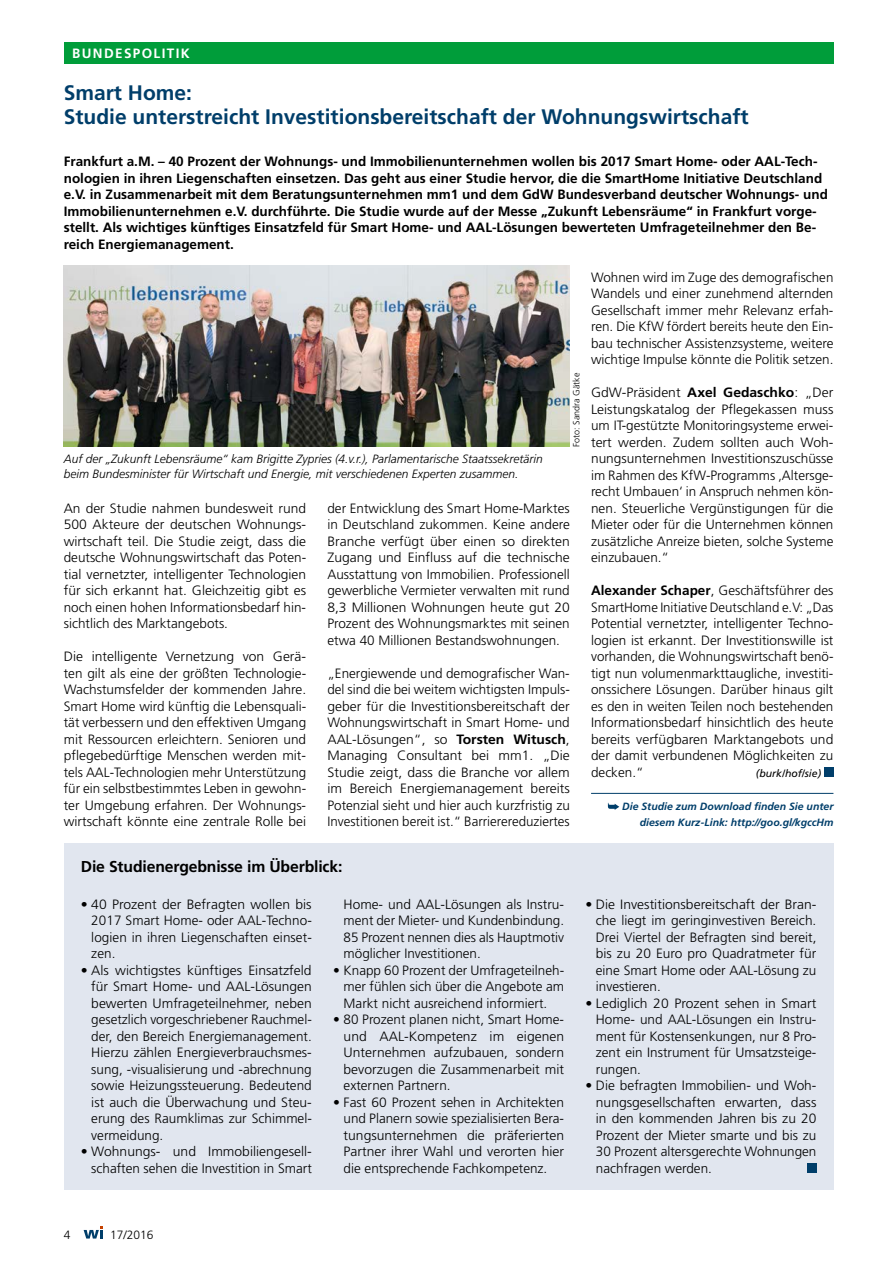
<style>
.page{position:relative;width:893px;height:1263px;background:#fff}
.page>*{position:absolute;margin:0;border:0;box-sizing:border-box;transform-origin:0 0}
.t1{font:700 21px/24px "Frutiger";color:#003e6a}
.t2{font:700 15.75px "Frutiger";letter-spacing:-.01em;color:#000}
.t3{font:300 13.5px/16.5px "Frutiger";color:#000;text-align:justify}
.t4{font:700 13.5px/16.5px "Frutiger";color:#000}
.t5{font:700 13.5px "Frutiger";letter-spacing:.1em;color:#fff}
.t6{font:italic 300 12px/15px "Frutiger";color:#000}
.t7{font:300 12px "Frutiger";color:#000}
.t8{font:italic 700 10.5px/16.5px "Frutiger";color:#003e6a;text-align:right}
.t9{font:italic 10.5px "Frutiger";color:#000}
.t10{font:300 9px "Frutiger";color:#000}
.s1{font-weight:700}
</style>
<div class="page">
<div style="left:64px;top:43px;width:769px;height:21px;background:#009d3a"></div>
<hr style="left:591px;top:793px;width:242px;height:1px;background:#003e6a">
<div style="left:824px;top:767px;width:9px;height:10px;background:#003e6a"></div>
<svg style="left:608px;top:803px;width:11px;height:7px"></svg>
<img style="left:64px;top:265px;width:506px;height:182px">
<div style="left:64px;top:843px;width:769px;height:347px;background:#e1e6ef"></div>
<div style="left:807px;top:1163px;width:9px;height:10px;background:#003e6a"></div>
<svg style="left:84px;top:1226px;width:19px;height:12px"></svg>
<p class="t5" style="left:72px;top:46px;width:119px">BUNDESPOLITIK</p>
<h1 class="t1" style="left:64px;top:81px;width:686px">Smart Home:<br>Studie unterstreicht Investitionsbereitschaft der Wohnungswirtschaft</h1>
<p class="t4" style="left:64px;top:153px;width:766px">Frankfurt a.M. – 40 Prozent der Wohnungs- und Immobilienunternehmen wollen bis 2017 Smart Home- oder AAL-Tech&shy;nologien in ihren Liegenschaften einsetzen. Das geht aus einer Studie hervor, die die SmartHome Initiative Deutschland e.V. in Zusammenarbeit mit dem Beratungsunternehmen mm1 und dem GdW Bundesverband deutscher Wohnungs- und Immobilienunternehmen e.V. durchführte. Die Studie wurde auf der Messe „Zukunft Lebensräume“ in Frankfurt vorge&shy;stellt. Als wichtiges künftiges Einsatzfeld für Smart Home- und AAL-Lösungen bewerteten Umfrageteilnehmer den Be&shy;reich Energiemanagement.</p>
<p class="t6" style="left:64px;top:451px;width:481px">Auf der „Zukunft Lebensräume“ kam Brigitte Zypries (4.v.r.), Parlamentarische Staatssekretärin beim Bundesminister für Wirtschaft und Energie, mit verschiedenen Experten zusammen.</p>
<p class="t10" style="left:571px;top:447px;width:76px;rotate:-90deg">Foto: Sandra Gätke</p>
<p class="t3" style="left:64px;top:500px;width:244px">An der Studie nahmen bundesweit rund 500 Akteure der deutschen Wohnungs&shy;wirtschaft teil. Die Studie zeigt, dass die deutsche Wohnungswirtschaft das Poten&shy;tial vernetzter, intelligenter Technologien für sich erkannt hat. Gleichzeitig gibt es noch einen hohen Informationsbedarf hin&shy;sichtlich des Marktangebots.</p>
<p class="t3" style="left:64px;top:649px;width:244px">Die intelligente Vernetzung von Gerä&shy;ten gilt als eine der größten Technologie-Wachstumsfelder der kommenden Jahre.<br>Smart Home wird künftig die Lebensquali&shy;tät verbessern und den effektiven Umgang mit Ressourcen erleichtern. Senioren und pflegebedürftige Menschen werden mit&shy;tels AAL-Technologien mehr Unterstützung für ein selbstbestimmtes Leben in gewohn&shy;ter Umgebung erfahren. Der Wohnungs&shy;wirtschaft könnte eine zentrale Rolle bei</p>
<p class="t3" style="left:327px;top:500px;width:244px">der Entwicklung des Smart Home-Marktes in Deutschland zukommen. Keine andere Branche verfügt über einen so direkten Zugang und Einfluss auf die technische Ausstattung von Immobilien. Professionell gewerbliche Vermieter verwalten mit rund 8,3 Millionen Wohnungen heute gut 20<br>Prozent des Wohnungsmarktes mit seinen etwa 40 Millionen Bestandswohnungen.</p>
<p class="t3" style="left:327px;top:665px;width:244px">„Energiewende und demografischer Wan&shy;del sind die bei weitem wichtigsten Impuls&shy;geber für die Investitionsbereitschaft der Wohnungswirtschaft in Smart Home- und AAL-Lösungen“, so <span class="s1">Torsten Witusch</span>, Managing Consultant bei mm1. „Die Studie zeigt, dass die Branche vor allem im Bereich Energiemanagement bereits Potenzial sieht und hier auch kurzfristig zu Investitionen bereit ist.“ Barrierereduziertes</p>
<p class="t3" style="left:591px;top:269px;width:244px">Wohnen wird im Zuge des demografischen Wandels und einer zunehmend alternden Gesellschaft immer mehr Relevanz erfah&shy;ren. Die KfW fördert bereits heute den Ein&shy;bau technischer Assistenzsysteme, weitere wichtige Impulse könnte die Politik setzen.</p>
<p class="t3" style="left:591px;top:385px;width:244px">GdW-Präsident <span class="s1">Axel Gedaschko</span>: „Der Leistungskatalog der Pflegekassen muss um IT-gestützte Monitoringsysteme erwei&shy;tert werden. Zudem sollten auch Woh&shy;nungsunternehmen Investitionszuschüsse im Rahmen des KfW-Programms ‚Altersge&shy;recht Umbauen‘ in Anspruch nehmen kön&shy;nen. Steuerliche Vergünstigungen für die Mieter oder für die Unternehmen können zusätzliche Anreize bieten, solche Systeme einzubauen.“</p>
<p class="t3" style="left:591px;top:583px;width:244px"><span class="s1">Alexander Schaper</span>, Geschäftsführer des SmartHome Initiative Deutschland e.V: „Das Potential vernetzter, intelligenter Techno&shy;logien ist erkannt. Der Investitionswille ist vorhanden, die Wohnungswirtschaft benö&shy;tigt nun volumenmarkttaugliche, investiti&shy;onssichere Lösungen. Darüber hinaus gilt es den in weiten Teilen noch bestehenden Informationsbedarf hinsichtlich des heute bereits verfügbaren Marktangebots und der damit verbundenen Möglichkeiten zu decken.“</p>
<p class="t9" style="left:756px;top:767px;width:67px">(burk/hof/sie)</p>
<p class="t8" style="left:622px;top:798px;width:213px">Die Studie zum Download finden Sie unter diesem Kurz-Link: http://goo.gl/kgccHm</p>
<p class="t2" style="left:81px;top:857px;width:263px">Die Studienergebnisse im Überblick:</p>
<p class="t3" style="left:91px;top:896px;width:222px;text-indent:-11px">• 40 Prozent der Befragten wollen bis 2017 Smart Home- oder AAL-Techno&shy;logien in ihren Liegenschaften einset&shy;zen.</p>
<p class="t3" style="left:91px;top:962px;width:222px;text-indent:-11px">• Als wichtigstes künftiges Einsatzfeld für Smart Home- und AAL-Lösungen bewerten Umfrageteilnehmer, neben gesetzlich vorgeschriebener Rauchmel&shy;der, den Bereich Energiemanagement.<br>Hierzu zählen Energieverbrauchsmes&shy;sung, -visualisierung und -abrechnung sowie Heizungssteuerung. Bedeutend ist auch die Überwachung und Steu&shy;erung des Raumklimas zur Schimmel&shy;vermeidung.</p>
<p class="t3" style="left:81px;top:1144px;width:233px;text-align:right">• Wohnungs- und Immobiliengesell&shy;schaften sehen die Investition in Smart</p>
<p class="t7" style="left:64px;top:1227px;width:8px">4</p>
<p class="t7" style="left:110px;top:1227px;width:45px">17/2016</p>
<p class="t3" style="left:344px;top:896px;width:222px">Home- und AAL-Lösungen als Instru&shy;ment der Mieter- und Kundenbindung.<br>85 Prozent nennen dies als Hauptmotiv möglicher Investitionen.</p>
<p class="t3" style="left:344px;top:962px;width:222px;text-indent:-11px">• Knapp 60 Prozent der Umfrageteilneh&shy;mer fühlen sich über die Angebote am Markt nicht ausreichend informiert.</p>
<p class="t3" style="left:344px;top:1012px;width:222px;text-indent:-11px">• 80 Prozent planen nicht, Smart Home&shy;und AAL-Kompetenz im eigenen Unternehmen aufzubauen, sondern bevorzugen die Zusammenarbeit mit externen Partnern.</p>
<p class="t3" style="left:344px;top:1094px;width:222px;text-indent:-11px">• Fast 60 Prozent sehen in Architekten und Planern sowie spezialisierten Bera&shy;tungsunternehmen die präferierten Partner ihrer Wahl und verorten hier die entsprechende Fachkompetenz.</p>
<p class="t3" style="left:596px;top:896px;width:222px;text-indent:-11px">• Die Investitionsbereitschaft der Bran&shy;che liegt im geringinvestiven Bereich.<br>Drei Viertel der Befragten sind bereit, bis zu 20 Euro pro Quadratmeter für eine Smart Home oder AAL-Lösung zu investieren.</p>
<p class="t3" style="left:596px;top:995px;width:222px;text-indent:-11px">• Lediglich 20 Prozent sehen in Smart Home- und AAL-Lösungen ein Instru&shy;ment für Kostensenkungen, nur 8 Pro&shy;zent ein Instrument für Umsatzsteige&shy;rungen.</p>
<p class="t3" style="left:596px;top:1078px;width:222px;text-indent:-11px">• Die befragten Immobilien- und Woh&shy;nungsgesellschaften erwarten, dass in den kommenden Jahren bis zu 20<br>Prozent der Mieter smarte und bis zu 30 Prozent altersgerechte Wohnungen nachfragen werden.</p>
</div>
